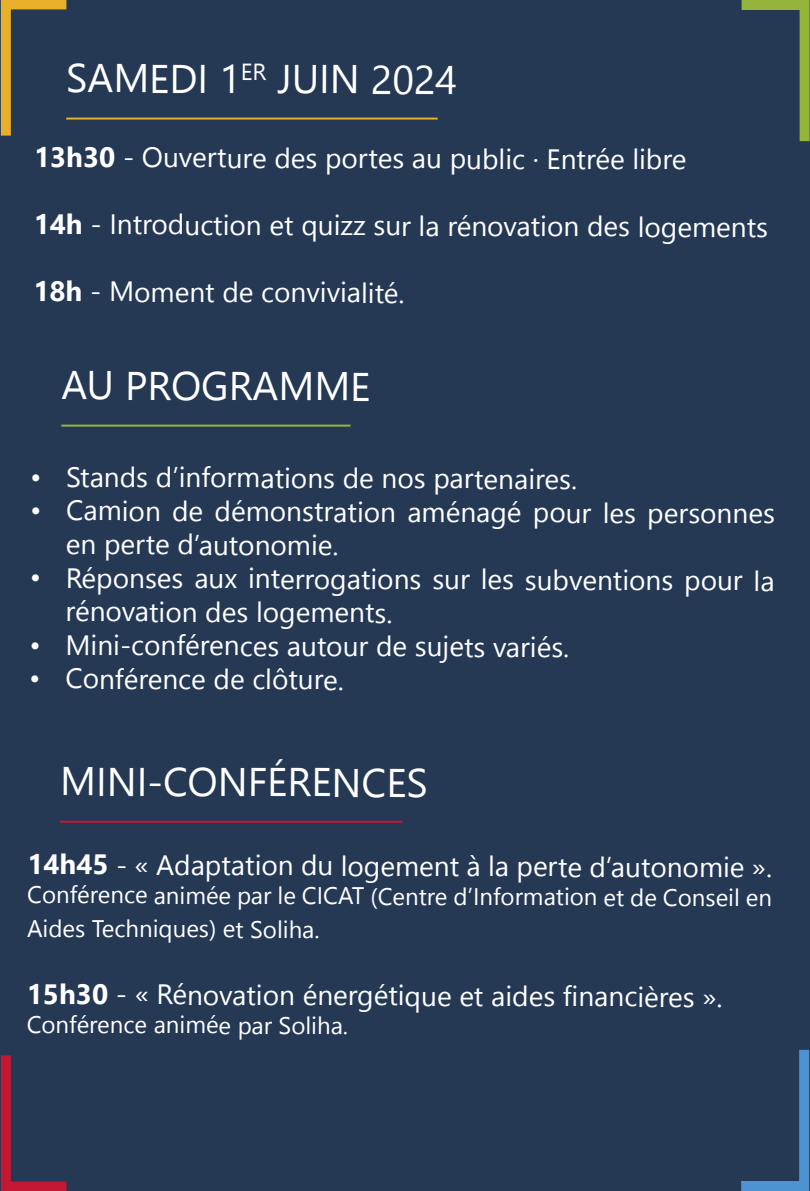
<style>
.page{position:relative;width:810px;height:1191px;background:#253955}
.page>*{position:absolute;margin:0;border:0;box-sizing:border-box;transform-origin:0 0}
.t1{font:28px "Segoe UI Emoji";color:#fff}
.t2{font:700 28px "Segoe UI";letter-spacing:-.01em;color:#fff}
.t3{font:28px "Segoe UI";color:#fff}
.t4{font:24px "Segoe UI Emoji";color:#fff}
</style>
<div class="page">
<svg style="left:741px;top:0;width:69px;height:142px"></svg>
<svg style="left:741px;top:1049px;width:69px;height:142px"></svg>
<svg style="left:0;top:1055px;width:67px;height:136px"></svg>
<hr style="left:66px;top:118px;width:371px;height:2px;background:#e7af2a">
<hr style="left:61px;top:424px;width:289px;height:2px;background:#95b53a">
<hr style="left:60px;top:820px;width:342px;height:2px;background:#c41734">
<svg style="left:0;top:0;width:216px;height:136px"></svg>
<p class="t2" style="left:34px;top:130px;width:83px">13h30</p>
<p class="t1" style="left:163px;top:140px;width:81px">◆❖ ▼◆</p>
<p class="t1" style="left:305px;top:141px;width:282px">▲ □▼▲ ◆ ◆● • ■▼</p>
<p class="t1" style="left:632px;top:142px;width:8px">●</p>
<p class="t2" style="left:34px;top:198px;width:301px">14h ■▼ □ ◆ ▼ □■ ▼ ❑◆</p>
<p class="t1" style="left:373px;top:208px;width:54px">▲◆ ●</p>
<p class="t1" style="left:471px;top:209px;width:110px">■□❖ ▼ □■</p>
<p class="t1" style="left:618px;top:209px;width:44px">▲ ●□</p>
<p class="t1" style="left:730px;top:210px;width:39px">■▼▲</p>
<p class="t2" style="left:33px;top:265px;width:51px">18h</p>
<p class="t1" style="left:134px;top:275px;width:82px">□ ■▼</p>
<p class="t1" style="left:274px;top:275px;width:112px">□■❖❖ ●▼</p>
<p class="t1" style="left:30px;top:460px;width:120px">• ▼■▲</p>
<p class="t1" style="left:275px;top:461px;width:62px">▼ □■▲</p>
<p class="t1" style="left:381px;top:461px;width:46px">■□▲</p>
<p class="t1" style="left:30px;top:493px;width:13px">•</p>
<p class="t1" style="left:270px;top:494px;width:128px">□■▲▼ ▼ □■</p>
<p class="t1" style="left:460px;top:495px;width:17px">■</p>
<p class="t1" style="left:549px;top:495px;width:88px">□◆ ● ▲</p>
<p class="t1" style="left:688px;top:496px;width:88px">▲□■■ ▲</p>
<p class="t1" style="left:213px;top:528px;width:75px">◆▼□■□</p>
<p class="t1" style="left:30px;top:560px;width:13px">•</p>
<p class="t1" style="left:113px;top:562px;width:649px">□■▲ ▲ ◆ ■▼ □ ▼ □■▲ ▲◆ ● ▲ ▲◆ ❖ ■▼ □■▲ □◆ ●</p>
<p class="t1" style="left:90px;top:594px;width:110px">■□❖ ▼ □■</p>
<p class="t1" style="left:236px;top:595px;width:44px">▲ ●□</p>
<p class="t1" style="left:349px;top:595px;width:39px">■▼▲</p>
<p class="t1" style="left:29px;top:628px;width:149px">• ■□■</p>
<p class="t1" style="left:224px;top:629px;width:136px">■ ▲ ◆▼□◆</p>
<p class="t1" style="left:415px;top:629px;width:93px">▲◆ ▼▲ ❖</p>
<p class="t1" style="left:29px;top:661px;width:87px">• □■</p>
<p class="t1" style="left:162px;top:662px;width:17px">■</p>
<p class="t1" style="left:265px;top:662px;width:50px">● ▼◆</p>
<p class="t2" style="left:27px;top:838px;width:83px">14h45</p>
<p class="t1" style="left:221px;top:848px;width:144px">▼ ▼□■ ◆ ●□</p>
<p class="t1" style="left:434px;top:849px;width:63px">■▼ → ●</p>
<p class="t1" style="left:558px;top:850px;width:142px">▼ ◆▼□■□</p>
<p class="t4" style="left:277px;top:881px;width:7px">●</p>
<p class="t4" style="left:556px;top:882px;width:70px">▼□■ ▼</p>
<p class="t4" style="left:677px;top:883px;width:96px">□■▲ ● ■</p>
<p class="t4" style="left:75px;top:914px;width:209px">▲ ■❑◆ ▲ ▼ □●</p>
<p class="t2" style="left:27px;top:967px;width:83px">15h30</p>
<p class="t1" style="left:187px;top:977px;width:148px">■□❖ ▼ □■ ■</p>
<p class="t1" style="left:388px;top:978px;width:50px">▼❑◆</p>
<p class="t3" style="left:474px;top:970px;width:222px">▼ ▲ i■■➔ ▲</p>
</div>
